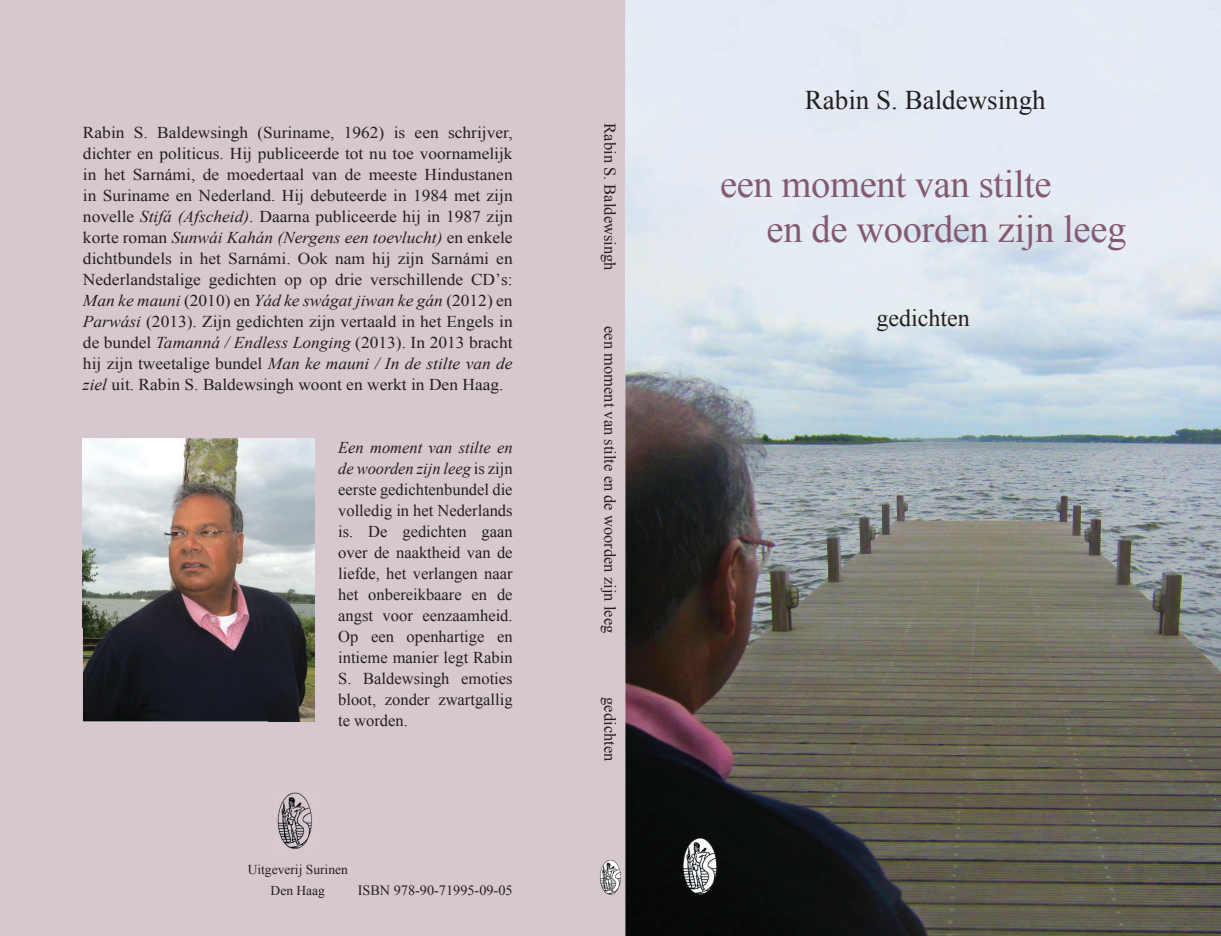
<style>
.page{position:relative;width:1221px;height:936px;background:#fff}
.page>*{position:absolute;margin:0;border:0;box-sizing:border-box;transform-origin:0 0}
.t1{font:38.55px/45px "Iskoola Pota";letter-spacing:-.01em;color:#845a71}
.t2{font:27px "Iskoola Pota";color:#231f20}
.t3{font:24px "Iskoola Pota";color:#231f20}
.t4{font:16.5px/21px "Iskoola Pota";color:#231f20;scale:1.06 1}
.t5{font:16.5px/21px "Iskoola Pota";color:#231f20;text-align:justify}
.t6{font:italic 16.5px "Times New Roman";color:#231f20;scale:1.06 1}
.t7{font:italic 16.5px/21px "Times New Roman";color:#231f20}
.t8{font:14.25px "Iskoola Pota";color:#231f20}
.t9{font:13.5px/21px "Iskoola Pota";color:#231f20;text-align:center}
.s1{font-family:"Times New Roman";font-style:italic}
.s2{font-family:"Iskoola Pota";font-style:normal}
</style>
<div class="page">
<img style="left:625px;top:0;width:595px;height:935px">
<img style="left:678px;top:833px;width:43px;height:64px">
<div style="left:0;top:0;width:595px;height:935px;background:#d6c8ce"></div>
<div style="left:595px;top:0;width:30px;height:935px;background:#d6c8ce"></div>
<img style="left:83px;top:439px;width:232px;height:282px">
<img style="left:277px;top:792px;width:35px;height:57px">
<img style="left:599px;top:860px;width:22px;height:35px">
<p class="t4" style="left:83px;top:122px;width:407px;text-align:justify">Rabin S. Baldewsingh (Suriname, 1962) is een schrijver, dichter en politicus. Hij publiceerde tot nu toe voornamelijk in het Sarnámi, de moedertaal van de meeste Hindustanen in Suriname en Nederland. Hij debuteerde in 1984 met zijn novelle <span class="s1">Stifá (Afscheid)</span>. Daarna publiceerde hij in 1987 zijn</p>
<p class="t6" style="left:83px;top:226px;width:407px"><span class="s2">korte roman</span> Sunwái Kahán (Nergens een toevlucht) <span class="s2">en enkele</span></p>
<p class="t4" style="left:83px;top:248px;width:407px">dichtbundels in het Sarnámi. Ook nam hij zijn Sarnámi en<br>Nederlandstalige gedichten op op drie verschillende CD’s:</p>
<p class="t6" style="left:83px;top:289px;width:407px">Man ke mauni <span class="s2">(2010) en</span> Yád ke swágat jiwan ke gán <span class="s2">(2012) en</span></p>
<p class="t4" style="left:83px;top:311px;width:407px"><span class="s1">Parwási</span> (2013). Zijn gedichten zijn vertaald in het Engels in de bundel <span class="s1">Tamanná / Endless Longing</span> (2013). In 2013 bracht</p>
<p class="t6" style="left:83px;top:352px;width:407px"><span class="s2">hij zijn tweetalige bundel</span> Man ke mauni / In de stilte van de</p>
<p class="t4" style="left:83px;top:374px;width:398px"><span class="s1">ziel</span> uit. Rabin S. Baldewsingh woont en werkt in Den Haag.</p>
<p class="t7" style="left:338px;top:437px;width:176px">Een moment van stilte en de woorden zijn leeg <span class="s2">is zijn</span></p>
<p class="t5" style="left:338px;top:479px;width:176px">eerste gedichtenbundel die volledig in het Nederlands is. De gedichten gaan over de naaktheid van de liefde, het verlangen naar het onbereikbaare en de angst voor eenzaamheid.<br>Op een openhartige en intieme manier legt Rabin S. Baldewsingh emoties bloot, zonder zwartgallig te worden.</p>
<p class="t9" style="left:248px;top:858px;width:102px">Uitgeverij Surinen<br>Den Haag</p>
<p class="t8" style="left:358px;top:881px;width:156px">ISBN 978-90-71995-09-05</p>
<p class="t5" style="left:620px;top:123px;width:149px;rotate:90deg">Rabin S. Baldewsingh</p>
<p class="t5" style="left:620px;top:326px;width:309px;rotate:90deg">een moment van stilte en de woorden zijn leeg</p>
<p class="t5" style="left:620px;top:697px;width:66px;rotate:90deg">gedichten</p>
<h2 class="t2" style="left:804px;top:84px;width:242px">Rabin S. Baldewsingh</h2>
<h1 class="t1" style="left:766px;top:161px;width:361px;text-indent:-47px">een moment van stilte<br>en de woorden zijn leeg</h1>
<h3 class="t3" style="left:876px;top:304px;width:95px">gedichten</h3>
</div>
